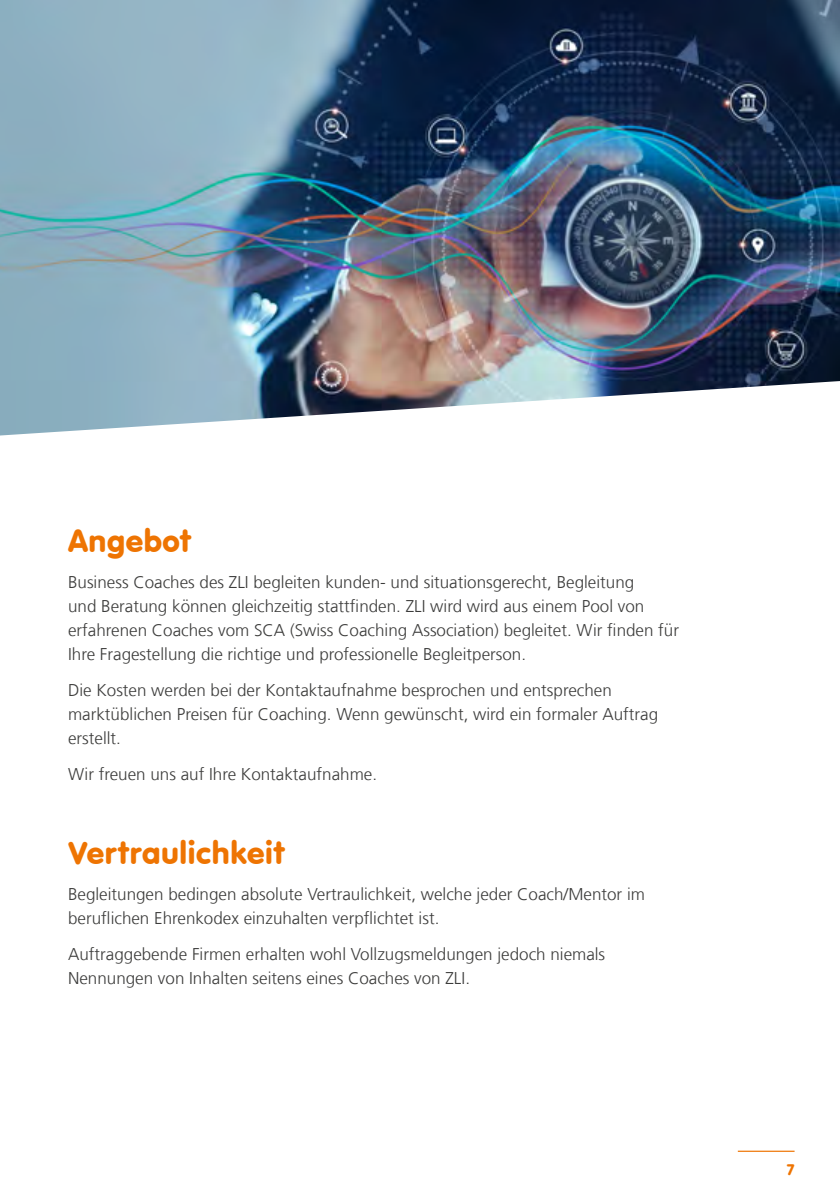
<style>
.page{position:relative;width:840px;height:1191px;background:#fff}
.page>*{position:absolute;margin:0;border:0;box-sizing:border-box;transform-origin:0 0}
.t1{font:33px "VAG Rundschrift D";letter-spacing:.015em;color:#ee7402}
.t2{font:300 17px/24px "Frutiger LT Com";color:#3c3c3b}
.t3{font:16px "VAG Rundschrift D";color:#ee7402}
</style>
<div class="page">
<img style="left:0;top:0;width:839px;height:435px">
<hr style="left:737px;top:1150px;width:57px;height:1px;background:#ee7402">
<h1 class="t1" style="left:68px;top:522px;width:125px">Angebot</h1>
<p class="t2" style="left:68px;top:570px;width:612px">Business Coaches des ZLI begleiten kunden- und situationsgerecht, Begleitung<br>und Beratung können gleichzeitig stattfinden. ZLI wird wird aus einem Pool von erfahrenen Coaches vom SCA (Swiss Coaching Association) begleitet. Wir finden für Ihre Fragestellung die richtige und professionelle Begleitperson.</p>
<p class="t2" style="left:68px;top:678px;width:591px">Die Kosten werden bei der Kontaktaufnahme besprochen und entsprechen marktüblichen Preisen für Coaching. Wenn gewünscht, wird ein formaler Auftrag erstellt.</p>
<p class="t2" style="left:68px;top:762px;width:310px">Wir freuen uns auf Ihre Kontaktaufnahme.</p>
<h1 class="t1" style="left:68px;top:834px;width:218px">Vertraulichkeit</h1>
<p class="t2" style="left:68px;top:882px;width:578px">Begleitungen bedingen absolute Vertraulichkeit, welche jeder Coach/Mentor im beruflichen Ehrenkodex einzuhalten verpflichtet ist.</p>
<p class="t2" style="left:68px;top:942px;width:538px">Auftraggebende Firmen erhalten wohl Vollzugsmeldungen jedoch niemals<br>Nennungen von Inhalten seitens eines Coaches von ZLI.</p>
<p class="t3" style="left:786px;top:1159px;width:9px">7</p>
</div>
